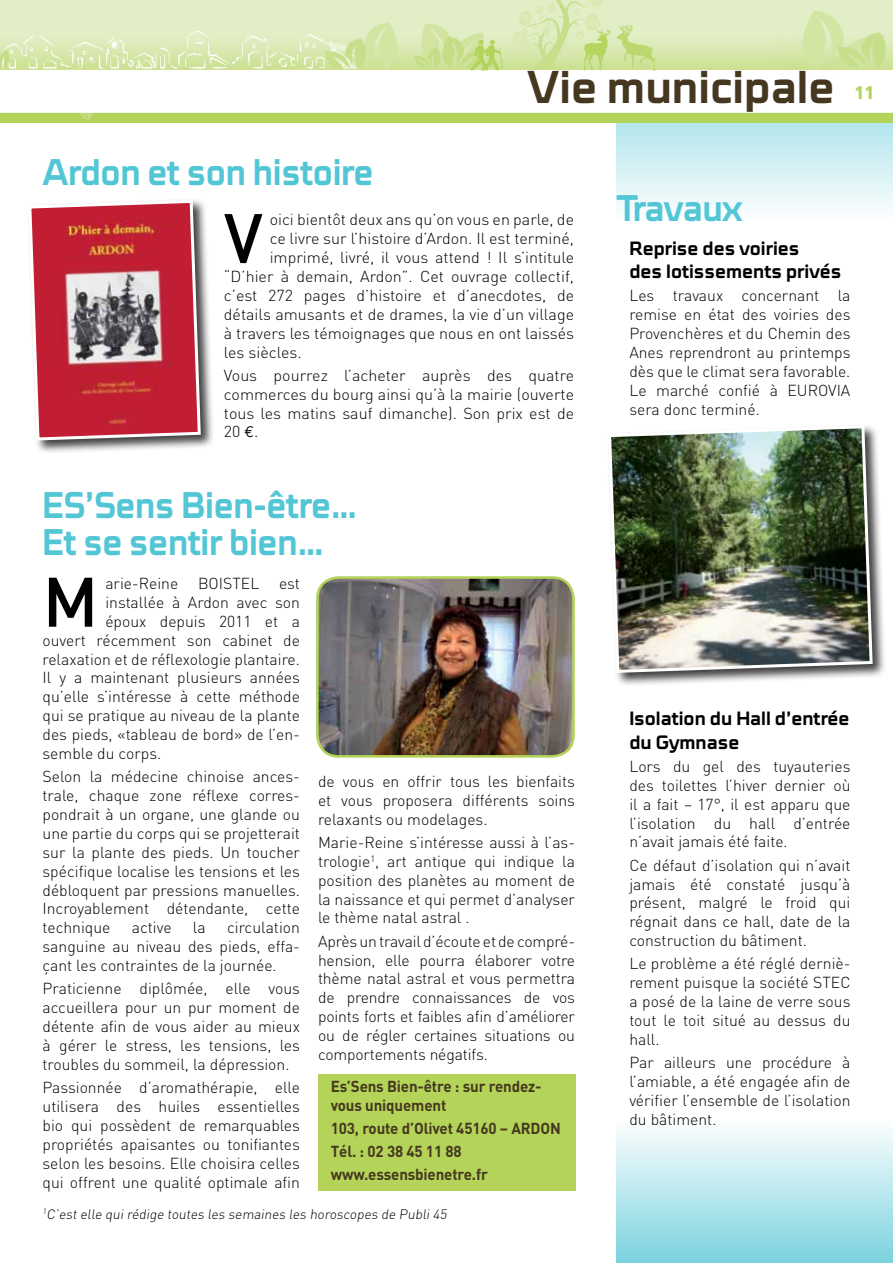
<style>
.page{position:relative;width:893px;height:1263px;background:#fff}
.page>*{position:absolute;margin:0;border:0;box-sizing:border-box;transform-origin:0 0}
.t1{font:500 68.85px "DIN";color:#000}
.t2{font:700 46.5px "Cube";color:#463720}
.t3{font:700 37.5px/37.5px "Cube";letter-spacing:-.01em;color:#53c6d6;scale:.95 1}
.t4{font:700 19.5px/23.4px "Cube";color:#000}
.t5{font:900 18px "DIN";color:#b3d459}
.t6{font:300 15.75px/18.9px "DIN";color:#000;text-align:justify}
.t7{font:700 15.75px/23.1px "DIN";letter-spacing:-.01em;color:#463720;scale:.96 1}
.t8{font:300 13.5px "DIN";color:#000}
.s1{font-family:"Euro Mono";font-weight:400}
</style>
<div class="page">
<svg style="left:617px;top:122px;width:276px;height:87px"></svg>
<div style="left:617px;top:1120px;width:276px;height:143px;background:linear-gradient(to bottom,#fdfefe,#7ad3df)"></div>
<img style="left:0;top:0;width:893px;height:122px">
<div style="left:317px;top:1074px;width:258px;height:117px;background:#b3d459"></div>
<div style="left:27px;top:198px;width:188px;height:256px;background:#000;opacity:.75"></div>
<svg style="left:27px;top:198px;width:175px;height:244px"></svg>
<img style="left:319px;top:579px;width:252px;height:175px">
<div style="left:316px;top:576px;width:259px;height:182px;border:3px solid #b3d459;border-radius:21px"></div>
<div style="left:606px;top:424px;width:281px;height:262px;background:#000;opacity:.75"></div>
<img style="left:606px;top:424px;width:268px;height:250px">
<h3 class="t3" style="left:43px;top:153px;width:350px">Ardon et son histoire</h3>
<h2 class="t2" style="left:527px;top:60px;width:309px">Vie municipale</h2>
<p class="t5" style="left:855px;top:80px;width:22px">11</p>
<h1 class="t1" style="left:224px;top:194px;width:40px">V</h1>
<p class="t6" style="left:270px;top:210px;width:306px">oici bientôt deux ans qu’on vous en parle, de</p>
<p class="t6" style="left:270px;top:229px;width:306px">ce livre sur l’histoire d’Ardon. Il est terminé,</p>
<p class="t6" style="left:270px;top:248px;width:306px">imprimé, livré, il vous attend ! Il s’intitule</p>
<p class="t6" style="left:224px;top:267px;width:352px">“D’hier à demain, Ardon”. Cet ouvrage collectif,</p>
<p class="t6" style="left:224px;top:286px;width:352px">c’est 272 pages d’histoire et d’anecdotes, de</p>
<p class="t6" style="left:224px;top:305px;width:352px">détails amusants et de drames, la vie d’un village</p>
<p class="t6" style="left:224px;top:323px;width:352px">à travers les témoignages que nous en ont laissés</p>
<p class="t6" style="left:224px;top:342px;width:79px">les siècles.</p>
<p class="t6" style="left:224px;top:365px;width:352px">Vous pourrez l’acheter auprès des quatre commerces du bourg ainsi qu’à la mairie (ouverte tous les matins sauf dimanche). Son prix est de 20 <span class="s1">€</span>.</p>
<h3 class="t3" style="left:43px;top:485px;width:333px">ES’Sens Bien-être…<br>Et se sentir bien…</h3>
<h1 class="t1" style="left:43px;top:558px;width:45px">M</h1>
<p class="t6" style="left:105px;top:574px;width:196px">arie-Reine BOISTEL est</p>
<p class="t6" style="left:105px;top:592px;width:196px">installée à Ardon avec son</p>
<p class="t6" style="left:105px;top:611px;width:196px">époux depuis 2011 et a</p>
<p class="t6" style="left:43px;top:630px;width:259px">ouvert récemment son cabinet de</p>
<p class="t6" style="left:43px;top:649px;width:259px">relaxation et de réflexologie plantaire.</p>
<p class="t6" style="left:43px;top:668px;width:259px">Il y a maintenant plusieurs années</p>
<p class="t6" style="left:43px;top:687px;width:259px">qu’elle s’intéresse à cette méthode</p>
<p class="t6" style="left:43px;top:706px;width:259px">qui se pratique au niveau de la plante</p>
<p class="t6" style="left:43px;top:725px;width:259px">des pieds, «tableau de bord» de l’en-</p>
<p class="t6" style="left:43px;top:744px;width:120px">semble du corps.</p>
<p class="t6" style="left:43px;top:767px;width:259px">Selon la médecine chinoise ances&shy;trale, chaque zone réflexe corres&shy;pondrait à un organe, une glande ou une partie du corps qui se projetterait sur la plante des pieds. Un toucher spécifique localise les tensions et les débloquent par pressions manuelles.<br>Incroyablement détendante, cette technique</p>
<p class="t6" style="left:43px;top:918px;width:259px;text-indent:185px">circulation sanguine au niveau des pieds, effa&shy;çant les contraintes de la journée.</p>
<p class="t6" style="left:43px;top:979px;width:259px">Praticienne diplômée, elle vous accueillera pour un pur moment de détente afin de vous aider au mieux à gérer le stress, les tensions, les troubles du sommeil, la dépression.</p>
<p class="t6" style="left:43px;top:1078px;width:259px">Passionnée d’aromathérapie, elle utilisera des huiles essentielles bio qui possèdent de remarquables propriétés apaisantes ou tonifiantes selon les besoins. Elle choisira celles qui offrent une qualité optimale afin</p>
<p class="t6" style="left:132px;top:918px;width:41px">active</p>
<p class="t6" style="left:193px;top:918px;width:14px">la</p>
<p class="t6" style="left:318px;top:772px;width:259px">de vous en offrir tous les bienfaits et vous proposera différents soins relaxants ou modelages.</p>
<p class="t6" style="left:318px;top:833px;width:259px">Marie-Reine s’intéresse aussi à l’as&shy;trologie<sup>1</sup>, art antique qui indique la position des planètes au moment de la naissance et qui permet d’analyser le thème natal astral .</p>
<p class="t6" style="left:318px;top:931px;width:259px">Après un travail d’écoute et de compré&shy;hension, elle pourra élaborer votre thème natal astral et vous permettra de prendre connaissances de vos points forts et faibles afin d’améliorer ou de régler certaines situations ou comportements négatifs.</p>
<p class="t7" style="left:331px;top:1076px;width:221px;line-height:18.9px">Es’Sens Bien-être : sur rendez&shy;vous uniquement</p>
<p class="t7" style="left:331px;top:1116px;width:241px">103, route d’Olivet 45160 – ARDON<br>Tél. : 02 38 45 11 88 www.essensbienetre.fr</p>
<p class="t8" style="left:43px;top:1205px;width:408px"><sup>1</sup>C’est elle qui rédige toutes les semaines les horoscopes de Publi 45</p>
<h3 class="t3" style="left:617px;top:188px;width:134px">Travaux</h3>
<p class="t4" style="left:629px;top:236px;width:214px">Reprise des voiries<br>des lotissements privés</p>
<p class="t6" style="left:629px;top:286px;width:223px">Les travaux concernant la remise en état des voiries des Provenchères et du Chemin des Anes reprendront au printemps dès que le climat sera favorable.<br>Le marché confié à EUROVIA sera donc terminé.</p>
<p class="t4" style="left:629px;top:707px;width:222px">Isolation du Hall d’entrée du Gymnase</p>
<p class="t6" style="left:629px;top:756px;width:223px">Lors du gel des tuyauteries des toilettes l’hiver dernier où il a fait – 17°, il est apparu que l’isolation du hall d’entrée n’avait jamais été faite.</p>
<p class="t6" style="left:629px;top:855px;width:223px">Ce défaut d’isolation qui n’avait jamais été constaté jusqu’à présent, malgré le froid qui régnait dans ce hall, date de la construction du bâtiment.</p>
<p class="t6" style="left:629px;top:954px;width:223px">Le problème a été réglé derniè&shy;rement puisque la société STEC a posé de la laine de verre sous tout le toit situé au dessus du hall.</p>
<p class="t6" style="left:629px;top:1053px;width:223px">Par ailleurs une procédure à l’amiable, a été engagée afin de vérifier l’ensemble de l’isolation du bâtiment.</p>
</div>
